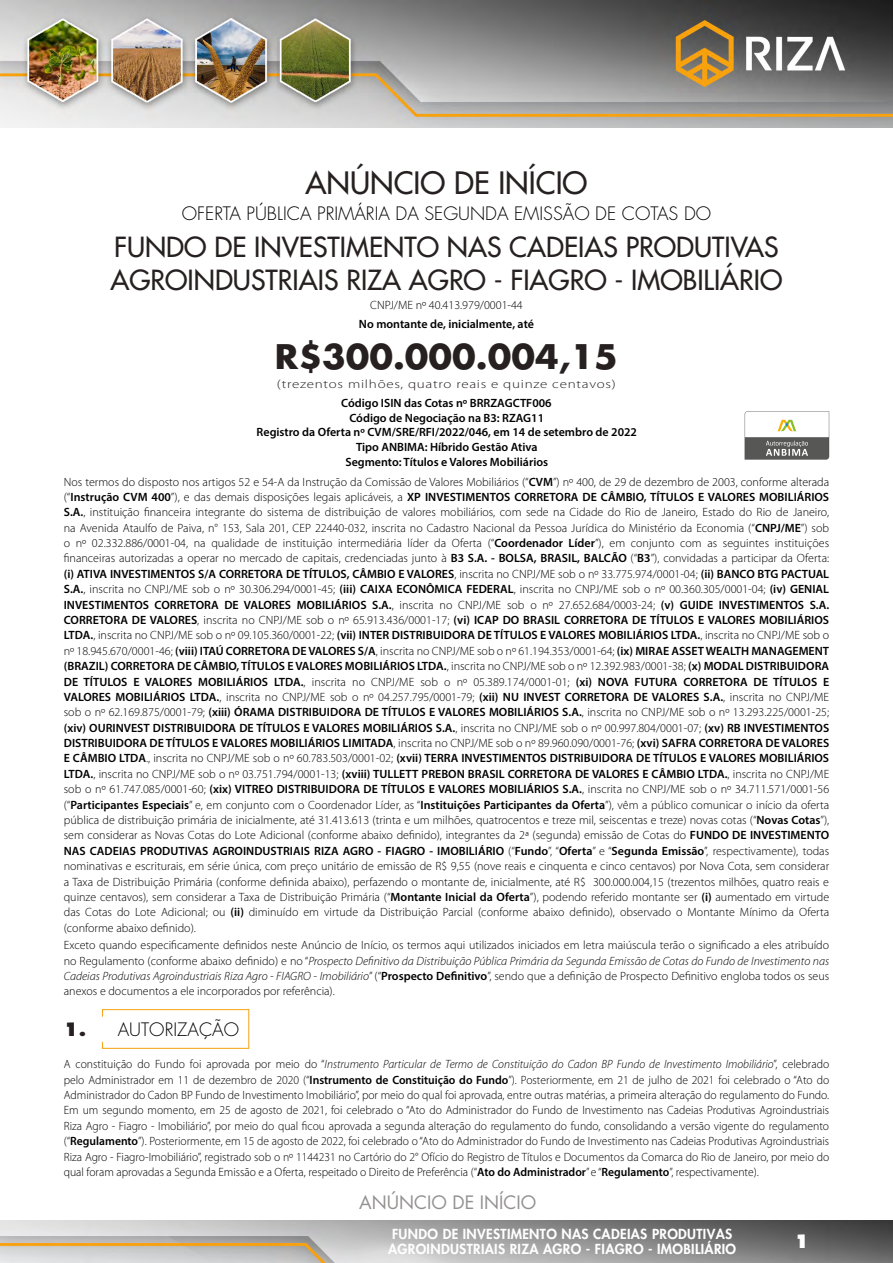
<style>
.page{position:relative;width:893px;height:1263px;background:#fff}
.page>*{position:absolute;margin:0;border:0;box-sizing:border-box;transform-origin:0 0}
.t1{font:700 33px "Futura LT";color:#262120;scale:1.05 1}
.t2{font:30px "Futura LT";color:#262120}
.t3{font:27px/32.8px "Futura LT";color:#262120}
.t4{font:300 18px "Futura LT";color:#000}
.t5{font:18px "Futura PRO";color:#939090}
.t6{font:800 18px "Futura LT";color:#fff}
.t7{font:800 13.5px/15px "Futura PRO";letter-spacing:.025em;color:#fff}
.t8{font:300 12px/15.5px "Myriad Pro";color:#000;text-align:justify}
.t9{font:600 12px/14.9px "Myriad Pro";color:#000;text-align:center}
.t10{font:300 12px "Myriad Pro";letter-spacing:.05em;color:#262120;scale:1.25 1}
.s1{font-weight:600}
.s2{font-style:italic}
.s3{font-weight:800;color:#262120}
</style>
<div class="page">
<img style="left:0;top:1220px;width:893px;height:43px">
<img style="left:0;top:0;width:893px;height:127px">
<svg style="left:745px;top:411px;width:84px;height:49px"></svg>
<svg style="left:102px;top:1009px;width:148px;height:40px"></svg>
<h2 class="t2" style="left:306px;top:163px;width:283px">ANÚNCIO DE INÍCIO</h2>
<h3 class="t4" style="left:182px;top:203px;width:531px">OFERTA PÚBLICA PRIMÁRIA DA SEGUNDA EMISSÃO DE COTAS DO</h3>
<h3 class="t3" style="left:110px;top:231px;width:673px">FUNDO DE INVESTIMENTO NAS CADEIAS PRODUTIVAS<br>AGROINDUSTRIAIS RIZA AGRO - FIAGRO - IMOBILIÁRIO</h3>
<p class="t8" style="left:370px;top:297px;width:154px">CNPJ/ME nº 40.413.979/0001-44</p>
<p class="t9" style="left:359px;top:316px;width:177px">No montante de, inicialmente, até</p>
<h1 class="t1" style="left:275px;top:334px;width:328px">R$300.000.004,15</h1>
<p class="t10" style="left:277px;top:377px;width:273px">(trezentos milhões, quatro reais e quinze centavos)</p>
<p class="t9" style="left:257px;top:395px;width:382px">Código ISIN das Cotas nº BRRZAGCTF006<br>Código de Negociação na B3: RZAG11<br>Registro da Oferta nº CVM/SRE/RFI/2022/046, em 14 de setembro de 2022<br>Tipo ANBIMA: Híbrido Gestão Ativa<br>Segmento: Títulos e Valores Mobiliários</p>
<p class="t8" style="left:64px;top:474px;width:767px">Nos termos do disposto nos artigos 52 e 54-A da Instrução da Comissão de Valores Mobiliários (“<span class="s1">CVM</span>”) nº 400, de 29 de dezembro de 2003, conforme alterada (“<span class="s1">Instrução CVM 400</span>”), e das demais disposições legais aplicáveis, a <span class="s1">XP INVESTIMENTOS CORRETORA DE CÂMBIO, TÍTULOS E VALORES MOBILIÁRIOS S.A.</span>, instituição financeira integrante do sistema de distribuição de valores mobiliários, com sede na Cidade do Rio de Janeiro, Estado do Rio de Janeiro, na Avenida Ataulfo de Paiva, n° 153, Sala 201, CEP 22440-032, inscrita no Cadastro Nacional da Pessoa Jurídica do Ministério da Economia (“<span class="s1">CNPJ/ME</span>”) sob o nº 02.332.886/0001-04, na qualidade de instituição intermediária líder da Oferta (“<span class="s1">Coordenador Líder</span>”), em conjunto com as seguintes instituições financeiras autorizadas a operar no mercado de capitais, credenciadas junto à <span class="s1">B3 S.A. - BOLSA, BRASIL, BALCÃO</span> (“<span class="s1">B3</span>”), convidadas a participar da Oferta: <span class="s1">(i) ATIVA INVESTIMENTOS S/A CORRETORA DE TÍTULOS, CÂMBIO E VALORES</span>, inscrita no CNPJ/ME sob o nº 33.775.974/0001-04; <span class="s1">(ii) BANCO BTG PACTUAL S.A.</span>, inscrita no CNPJ/ME sob o nº 30.306.294/0001-45; <span class="s1">(iii) CAIXA ECONÔMICA FEDERAL</span>, inscrita no CNPJ/ME sob o nº 00.360.305/0001-04; <span class="s1">(iv) GENIAL INVESTIMENTOS CORRETORA DE VALORES MOBILIÁRIOS S.A.</span>, inscrita no CNPJ/ME sob o nº 27.652.684/0003-24; <span class="s1">(v) GUIDE INVESTIMENTOS S.A.<br>CORRETORA DE VALORES</span>, inscrita no CNPJ/ME sob o nº 65.913.436/0001-17; <span class="s1">(vi) ICAP DO BRASIL CORRETORA DE TÍTULOS E VALORES MOBILIÁRIOS LTDA.</span>, inscrita no CNPJ/ME sob o nº 09.105.360/0001-22; <span class="s1">(vii) INTER DISTRIBUIDORA DE TÍTULOS E VALORES MOBILIÁRIOS LTDA.</span>, inscrita no CNPJ/ME sob o nº 18.945.670/0001-46; <span class="s1">(viii) ITAÚ CORRETORA DE VALORES S/A</span>, inscrita no CNPJ/ME sob o nº 61.194.353/0001-64; <span class="s1">(ix) MIRAE ASSET WEALTH MANAGEMENT (BRAZIL) CORRETORA DE CÂMBIO, TÍTULOS E VALORES MOBILIÁRIOS LTDA.</span>, inscrita no CNPJ/ME sob o nº 12.392.983/0001-38; <span class="s1">(x) MODAL DISTRIBUIDORA DE TÍTULOS E VALORES MOBILIÁRIOS LTDA.</span>, inscrita no CNPJ/ME sob o nº 05.389.174/0001-01; <span class="s1">(xi) NOVA FUTURA CORRETORA DE TÍTULOS E VALORES MOBILIÁRIOS LTDA.</span>, inscrita no CNPJ/ME sob o nº 04.257.795/0001-79; <span class="s1">(xii) NU INVEST CORRETORA DE VALORES S.A.</span>, inscrita no CNPJ/ME sob o nº 62.169.875/0001-79; <span class="s1">(xiii) ÓRAMA DISTRIBUIDORA DE TÍTULOS E VALORES MOBILIÁRIOS S.A.</span>, inscrita no CNPJ/ME sob o nº 13.293.225/0001-25; <span class="s1">(xiv) OURINVEST DISTRIBUIDORA DE TÍTULOS E VALORES MOBILIÁRIOS S.A.</span>, inscrita no CNPJ/ME sob o nº 00.997.804/0001-07; <span class="s1">(xv) RB INVESTIMENTOS DISTRIBUIDORA DE TÍTULOS E VALORES MOBILIÁRIOS LIMITADA</span>, inscrita no CNPJ/ME sob o nº 89.960.090/0001-76; <span class="s1">(xvi) SAFRA CORRETORA DE VALORES E CÂMBIO LTDA</span>., inscrita no CNPJ/ME sob o nº 60.783.503/0001-02; <span class="s1">(xvii) TERRA INVESTIMENTOS DISTRIBUIDORA DE TÍTULOS E VALORES MOBILIÁRIOS LTDA.</span>, inscrita no CNPJ/ME sob o nº 03.751.794/0001-13; <span class="s1">(xviii) TULLETT PREBON BRASIL CORRETORA DE VALORES E CÂMBIO LTDA.</span>, inscrita no CNPJ/ME sob o nº 61.747.085/0001-60; <span class="s1">(xix) VITREO DISTRIBUIDORA DE TÍTULOS E VALORES MOBILIÁRIOS S.A.</span>, inscrita no CNPJ/ME sob o nº 34.711.571/0001-56 (“<span class="s1">Participantes Especiais</span>” e, em conjunto com o Coordenador Líder, as “<span class="s1">Instituições Participantes da Oferta</span>”), vêm a público comunicar o início da oferta pública de distribuição primária de inicialmente, até 31.413.613 (trinta e um milhões, quatrocentos e treze mil, seiscentas e treze) novas cotas (“<span class="s1">Novas Cotas</span>”), sem considerar as Novas Cotas do Lote Adicional (conforme abaixo definido), integrantes da 2ª (segunda) emissão de Cotas do <span class="s1">FUNDO DE INVESTIMENTO NAS CADEIAS PRODUTIVAS AGROINDUSTRIAIS RIZA AGRO - FIAGRO - IMOBILIÁRIO</span> (“<span class="s1">Fundo</span>”, “<span class="s1">Oferta</span>” e “<span class="s1">Segunda Emissão</span>”, respectivamente), todas nominativas e escriturais, em série única, com preço unitário de emissão de R$ 9,55 (nove reais e cinquenta e cinco centavos) por Nova Cota, sem considerar a Taxa de Distribuição Primária (conforme definida abaixo), perfazendo o montante de, inicialmente, até R$ 300.000.004,15 (trezentos milhões, quatro reais e quinze centavos), sem considerar a Taxa de Distribuição Primária (“<span class="s1">Montante Inicial da Oferta</span>”), podendo referido montante ser <span class="s1">(i)</span> aumentado em virtude das Cotas do Lote Adicional; ou <span class="s1">(ii)</span> diminuído em virtude da Distribuição Parcial (conforme abaixo definido), observado o Montante Mínimo da Oferta (conforme abaixo definido).</p>
<p class="t8" style="left:64px;top:938px;width:767px">Exceto quando especificamente definidos neste Anúncio de Início, os termos aqui utilizados iniciados em letra maiúscula terão o significado a eles atribuído no Regulamento (conforme abaixo definido) e no “<span class="s2">Prospecto Definitivo da Distribuição Pública Primária da Segunda Emissão de Cotas do Fundo de Investimento nas Cadeias Produtivas Agroindustriais Riza Agro - FIAGRO - Imobiliário</span>” (“<span class="s1">Prospecto Definitivo</span>”, sendo que a definição de Prospecto Definitivo engloba todos os seus anexos e documentos a ele incorporados por referência).</p>
<h3 class="t4" style="left:64px;top:1018px;width:177px"><span class="s3">1.</span> AUTORIZAÇÃO</h3>
<p class="t8" style="left:64px;top:1057px;width:767px">A constituição do Fundo foi aprovada por meio do “<span class="s2">Instrumento Particular de Termo de Constituição do Cadon BP Fundo de Investimento Imobiliário</span>”, celebrado pelo Administrador em 11 de dezembro de 2020 (“<span class="s1">Instrumento de Constituição do Fundo</span>”). Posteriormente, em 21 de julho de 2021 foi celebrado o “Ato do Administrador do Cadon BP Fundo de Investimento Imobiliário”, por meio do qual foi aprovada, entre outras matérias, a primeira alteração do regulamento do Fundo.<br>Em um segundo momento, em 25 de agosto de 2021, foi celebrado o “Ato do Administrador do Fundo de Investimento nas Cadeias Produtivas Agroindustriais Riza Agro - Fiagro - Imobiliário”, por meio do qual ficou aprovada a segunda alteração do regulamento do fundo, consolidando a versão vigente do regulamento (“<span class="s1">Regulamento</span>”). Posteriormente, em 15 de agosto de 2022, foi celebrado o “Ato do Administrador do Fundo de Investimento nas Cadeias Produtivas Agroindustriais Riza Agro - Fiagro-Imobiliário”, registrado sob o nº 1144231 no Cartório do 2° Ofício do Registro de Títulos e Documentos da Comarca do Rio de Janeiro, por meio do qual foram aprovadas a Segunda Emissão e a Oferta, respeitado o Direito de Preferência (“<span class="s1">Ato do Administrador</span>” e “<span class="s1">Regulamento</span>”, respectivamente).</p>
<h3 class="t5" style="left:359px;top:1190px;width:178px">ANÚNCIO DE INÍCIO</h3>
<p class="t7" style="left:388px;top:1226px;width:350px">FUNDO DE INVESTIMENTO NAS CADEIAS PRODUTIVAS<br>AGROINDUSTRIAIS RIZA AGRO - FIAGRO - IMOBILIÁRIO</p>
<h3 class="t6" style="left:794px;top:1230px;width:16px">1</h3>
</div>
